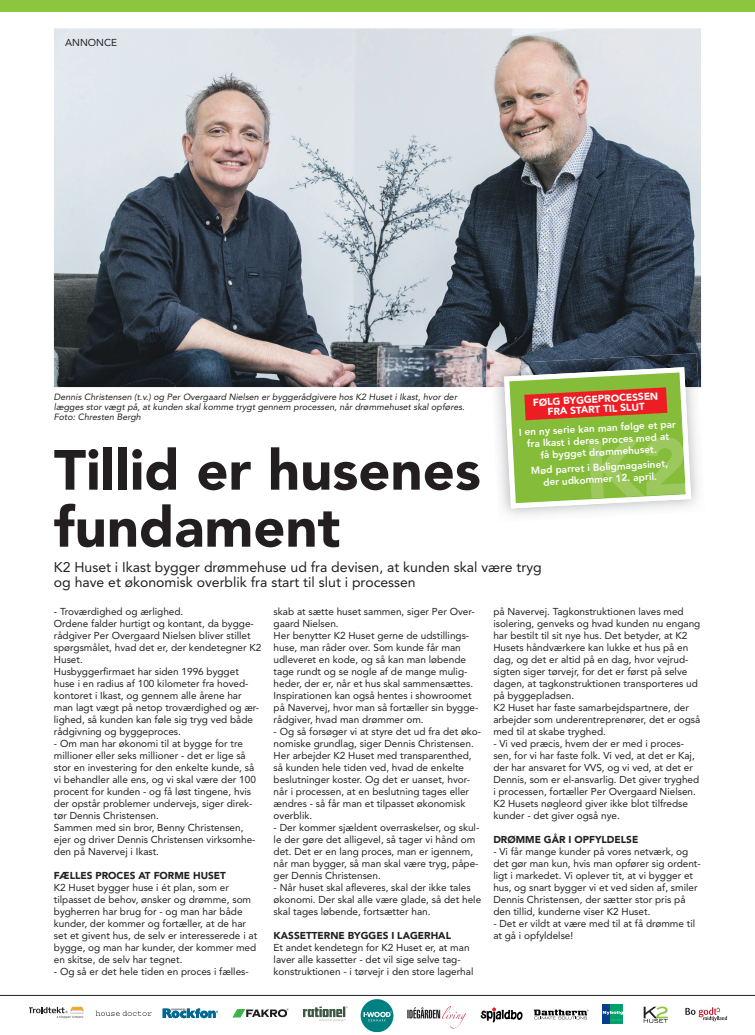
<style>
.page{position:relative;width:755px;height:1035px;background:#fff}
.page>*{position:absolute;margin:0;border:0;box-sizing:border-box;transform-origin:0 0}
.t1{font:900 56px/57px "Avenir LT Std";color:#231f20}
.t2{font:14px/15px "Avenir LT Std";color:#231f20}
.t3{font:10px/12px "Avenir LT Std";color:#231f20}
.t4{font:800 10px/12px "Avenir LT Std";color:#fff;text-align:center}
.t5{font:900 10px "Avenir LT Std";color:#231f20}
.t6{font:900 10px/10px "Avenir LT Std";color:#fff;text-align:center}
.t7{font:italic 9px/10px "Avenir LT Std";color:#231f20}
</style>
<div class="page">
<div style="left:0;top:0;width:754px;height:11px;background:#8bc63e"></div>
<img style="left:54px;top:28px;width:646px;height:359px">
<img style="left:489px;top:353px;width:209px;height:34px">
<svg style="left:29px;top:1007px;width:54px;height:11px"></svg>
<svg style="left:96px;top:1010px;width:56px;height:6px"></svg>
<svg style="left:162px;top:1008px;width:56px;height:10px"></svg>
<svg style="left:232px;top:1008px;width:56px;height:9px"></svg>
<svg style="left:303px;top:1006px;width:44px;height:15px"></svg>
<img style="left:360px;top:999px;width:34px;height:32px">
<svg style="left:643px;top:1006px;width:24px;height:17px"></svg>
<svg style="left:685px;top:1007px;width:41px;height:14px"></svg>
<svg style="left:407px;top:1006px;width:58px;height:22px"></svg>
<svg style="left:480px;top:1007px;width:42px;height:15px"></svg>
<svg style="left:602px;top:1023px;width:20px;height:1px"></svg>
<div style="left:602px;top:1004px;width:7px;height:19px;background:#083e89"></div>
<div style="left:609px;top:1004px;width:13px;height:19px;background:#00a16b"></div>
<svg style="left:602px;top:1011px;width:20px;height:10px"></svg>
<svg style="left:533px;top:1009px;width:55px;height:10px"></svg>
<hr style="left:0;top:995px;width:754px;height:1px;background:#231f20">
<svg style="left:503px;top:367px;width:187px;height:141px;background:#a5ad5a"></svg>
<p class="t3" style="left:65px;top:36px;width:53px">ANNONCE</p>
<p class="t7" style="left:54px;top:392px;width:412px">Dennis Christensen (t.v.) og Per Overgaard Nielsen er byggerådgivere hos K2 Huset i Ikast, hvor der lægges stor vægt på, at kunden skal komme trygt gennem processen, når drømmehuset skal opføres.<br>Foto: Chresten Bergh</p>
<p class="t6" style="left:532px;top:397px;width:127px;rotate:-3deg">FØLG BYGGEPROCESSEN<br>FRA START TIL SLUT</p>
<p class="t4" style="left:518px;top:426px;width:159px;rotate:-3deg">I en ny serie kan man følge et par fra Ikast i deres proces med at<br>få bygget drømmehuset.</p>
<p class="t4" style="left:530px;top:465px;width:139px;rotate:-3deg">Mød parret i Boligmagasinet, der udkommer 12. april.</p>
<h1 class="t1" style="left:54px;top:441px;width:428px">Tillid er husenes fundament</h1>
<h2 class="t2" style="left:54px;top:560px;width:489px">K2 Huset i Ikast bygger drømmehuse ud fra devisen, at kunden skal være tryg og have et økonomisk overblik fra start til slut i processen</h2>
<p class="t3" style="left:54px;top:605px;width:209px">- Troværdighed og ærlighed.<br>Ordene falder hurtigt og kontant, da bygge&shy;rådgiver Per Overgaard Nielsen bliver stillet spørgsmålet, hvad det er, der kendetegner K2<br>Huset.<br>Husbyggerfirmaet har siden 1996 bygget huse i en radius af 100 kilometer fra hoved&shy;kontoret i Ikast, og gennem alle årene har man lagt vægt på netop troværdighed og ær&shy;lighed, så kunden kan føle sig tryg ved både rådgivning og byggeproces.</p>
<p class="t3" style="left:54px;top:737px;width:203px">- Om man har økonomi til at bygge for tre millioner eller seks millioner - det er lige så stor en investering for den enkelte kunde, så vi behandler alle ens, og vi skal være der 100 procent for kunden - og få løst tingene, hvis der opstår problemer undervejs, siger direk&shy;tør Dennis Christensen.<br>Sammen med sin bror, Benny Christensen, ejer og driver Dennis Christensen virksomhe&shy;den på Navervej i Ikast.</p>
<p class="t5" style="left:54px;top:869px;width:173px">FÆLLES PROCES AT FORME HUSET</p>
<p class="t3" style="left:54px;top:881px;width:205px">K2 Huset bygger huse i ét plan, som er tilpasset de behov, ønsker og drømme, som bygherren har brug for - og man har både kunder, der kommer og fortæller, at de har set et givent hus, de selv er interesserede i at bygge, og man har kunder, der kommer med en skitse, de selv har tegnet.</p>
<p class="t3" style="left:54px;top:965px;width:196px">- Og så er det hele tiden en proces i fælles-</p>
<p class="t3" style="left:273px;top:605px;width:206px">skab at sætte huset sammen, siger Per Over&shy;gaard Nielsen.<br>Her benytter K2 Huset gerne de udstillings&shy;huse, man råder over. Som kunde får man udleveret en kode, og så kan man løbende tage rundt og se nogle af de mange mulig&shy;heder, der er, når et hus skal sammensættes.<br>Inspirationen kan også hentes i showroomet på Navervej, hvor man så fortæller sin bygge&shy;rådgiver, hvad man drømmer om.</p>
<p class="t3" style="left:273px;top:725px;width:209px">- Og så forsøger vi at styre det ud fra det øko&shy;nomiske grundlag, siger Dennis Christensen.<br>Her arbejder K2 Huset med transparenthed, så kunden hele tiden ved, hvad de enkelte beslutninger koster. Og det er uanset, hvor&shy;når i processen, at en beslutning tages eller ændres - så får man et tilpasset økonomisk overblik.</p>
<p class="t3" style="left:273px;top:821px;width:207px">- Der kommer sjældent overraskelser, og skul&shy;le der gøre det alligevel, så tager vi hånd om det. Det er en lang proces, man er igennem, når man bygger, så man skal være tryg, påpe&shy;ger Dennis Christensen.</p>
<p class="t3" style="left:273px;top:881px;width:209px">- Når huset skal afleveres, skal der ikke tales økonomi. Der skal alle være glade, så det hele skal tages løbende, fortsætter han.</p>
<p class="t5" style="left:273px;top:929px;width:179px">KASSETTERNE BYGGES I LAGERHAL</p>
<p class="t3" style="left:273px;top:941px;width:201px">Et andet kendetegn for K2 Huset er, at man laver alle kassetter - det vil sige selve tag&shy;konstruktionen - i tørvejr i den store lagerhal</p>
<p class="t3" style="left:493px;top:605px;width:208px">på Navervej. Tagkonstruktionen laves med isolering, genveks og hvad kunden nu engang har bestilt til sit nye hus. Det betyder, at K2<br>Husets håndværkere kan lukke et hus på en dag, og det er altid på en dag, hvor vejrud&shy;sigten siger tørvejr, for det er først på selve dagen, at tagkonstruktionen transporteres ud på byggepladsen.<br>K2 Huset har faste samarbejdspartnere, der arbejder som underentreprenører, det er også med til at skabe tryghed.</p>
<p class="t3" style="left:493px;top:737px;width:207px">- Vi ved præcis, hvem der er med i proces&shy;sen, for vi har faste folk. Vi ved, at det er Kaj, der har ansvaret for VVS, og vi ved, at det er Dennis, som er el-ansvarlig. Det giver tryghed i processen, fortæller Per Overgaard Nielsen.<br>K2 Husets nøgleord giver ikke blot tilfredse kunder - det giver også nye.</p>
<p class="t5" style="left:493px;top:833px;width:146px">DRØMME GÅR I OPFYLDELSE</p>
<p class="t3" style="left:493px;top:845px;width:209px">- Vi får mange kunder på vores netværk, og det gør man kun, hvis man opfører sig ordent&shy;ligt i markedet. Vi oplever tit, at vi bygger et hus, og snart bygger vi et ved siden af, smiler Dennis Christensen, der sætter stor pris på den tillid, kunderne viser K2 Huset.</p>
<p class="t3" style="left:493px;top:917px;width:203px">- Det er vildt at være med til at få drømme til at gå i opfyldelse!</p>
</div>
